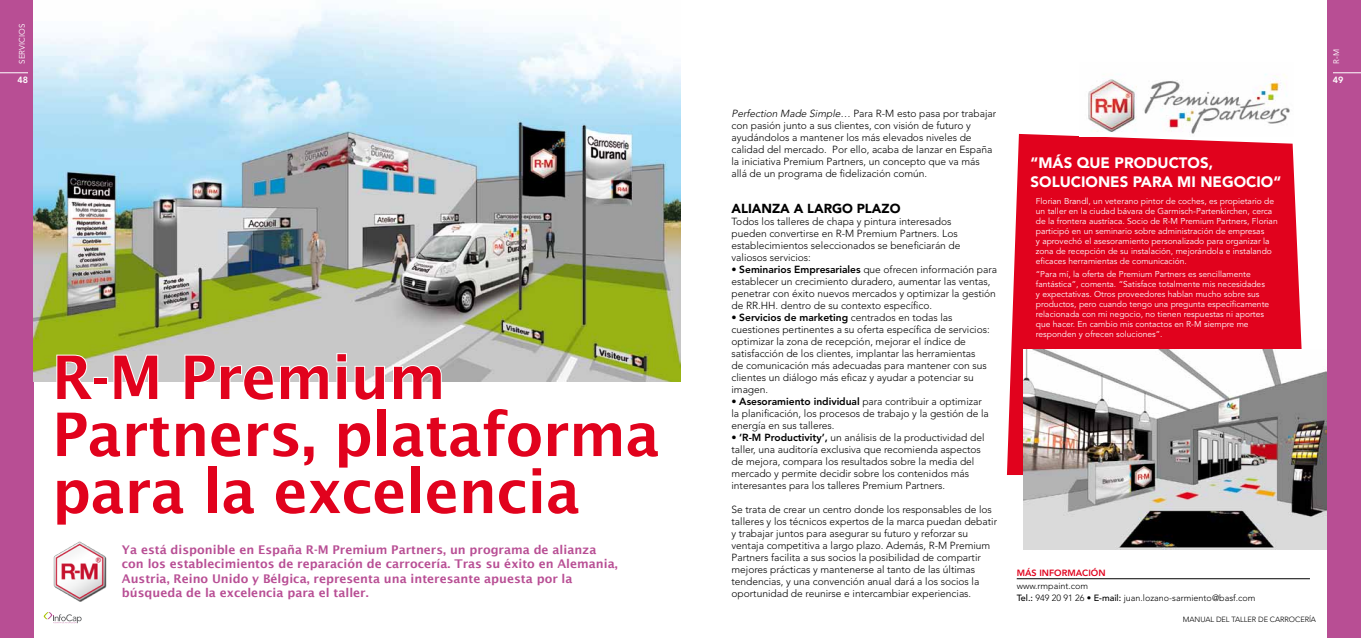
<style>
.page{position:relative;width:1361px;height:638px;background:#fff}
.page>*{position:absolute;margin:0;border:0;box-sizing:border-box;transform-origin:0 0}
.t1{font:600 60px/57px "Lucida Sans";letter-spacing:-.01em;color:#e1021d}
.t2{font:900 15px "Avenir";color:#fff}
.t3{font:900 13px "Avenir";color:#000}
.t4{font:600 12px/14.4px "Lucida Sans";color:#b84e94}
.t5{font:300 10.2px/12px "Avenir";color:#000}
.t6{font:300 9px/12.1px "Avenir";color:#000}
.t7{font:800 9px "Avenir";color:#e1021d}
.t8{font:800 9px "Avenir";color:#fff}
.t9{font:8.5px/10px "Avenir";color:#fff}
.t10{font:8px "Avenir";color:#fff}
.t11{font:300 7.5px "Avenir";letter-spacing:-.01em;color:#000}
.s1{font-style:italic}
.s2{font-weight:800}
.s3{font-weight:500}
</style>
<div class="page">
<div style="left:0;top:0;width:34px;height:638px;background:#b84e94"></div>
<svg style="left:0;top:73px;width:28px;height:1px"></svg>
<svg style="left:44px;top:612px;width:38px;height:12px"></svg>
<div style="left:1327px;top:0;width:34px;height:638px;background:#b84e94"></div>
<svg style="left:1333px;top:73px;width:28px;height:1px"></svg>
<img style="left:34px;top:9px;width:646px;height:372px">
<svg style="left:1007px;top:134px;width:295px;height:341px;background:#e3142d"></svg>
<hr style="left:1016px;top:578px;width:294px;height:1px;background:#000">
<img style="left:53px;top:541px;width:54px;height:61px">
<svg style="left:55px;top:352px;width:605px;height:30px;background:#c7c9bf"></svg>
<img style="left:1023px;top:349px;width:303px;height:200px">
<img style="left:1079px;top:74px;width:214px;height:63px">
<p class="t10" style="left:18px;top:64px;width:41px;rotate:-90deg">SERVICIOS</p>
<p class="t8" style="left:17px;top:74px;width:12px">48</p>
<h1 class="t1" style="left:52px;top:349px;width:609px">R-M Premium<br>Partners, plataforma para la excelencia</h1>
<p class="t4" style="left:122px;top:542px;width:497px">Ya está disponible en España R-M Premium Partners, un programa de alianza con los establecimientos de reparación de carrocería. Tras su éxito en Alemania, Austria, Reino Unido y Bélgica, representa una interesante apuesta por la búsqueda de la excelencia para el taller.</p>
<p class="t5" style="left:731px;top:107px;width:266px"><span class="s1">Perfection Made Simple…</span> Para R-M esto pasa por trabajar con pasión junto a sus clientes, con visión de futuro y ayudándolos a mantener los más elevados niveles de calidad del mercado. Por ello, acaba de lanzar en España la iniciativa Premium Partners, un concepto que va más allá de un programa de fidelización común.</p>
<p class="t3" style="left:731px;top:200px;width:170px">ALIANZA A LARGO PLAZO</p>
<p class="t5" style="left:731px;top:215px;width:230px">Todos los talleres de chapa y pintura interesados pueden convertirse en R-M Premium Partners. Los establecimientos seleccionados se beneficiarán de valiosos servicios:</p>
<p class="t5" style="left:731px;top:263px;width:267px">• <span class="s2">Seminarios Empresariales</span> que ofrecen información para establecer un crecimiento duradero, aumentar las ventas, penetrar con éxito nuevos mercados y optimizar la gestión de RR.HH. dentro de su contexto específico.</p>
<p class="t5" style="left:731px;top:311px;width:260px">• <span class="s2">Servicios de marketing</span> centrados en todas las cuestiones pertinentes a su oferta específica de servicios: optimizar la zona de recepción, mejorar el índice de satisfacción de los clientes, implantar las herramientas de comunicación más adecuadas para mantener con sus clientes un diálogo más eficaz y ayudar a potenciar su imagen.</p>
<p class="t5" style="left:731px;top:395px;width:259px">• <span class="s2">Asesoramiento individual</span> para contribuir a optimizar la planificación, los procesos de trabajo y la gestión de la energía en sus talleres.</p>
<p class="t5" style="left:731px;top:431px;width:254px">• <span class="s2">‘R-M Productivity’,</span> un análisis de la productividad del taller, una auditoría exclusiva que recomienda aspectos de mejora, compara los resultados sobre la media del mercado y permite decidir sobre los contenidos más interesantes para los talleres Premium Partners.</p>
<p class="t5" style="left:731px;top:503px;width:267px">Se trata de crear un centro donde los responsables de los talleres y los técnicos expertos de la marca puedan debatir y trabajar juntos para asegurar su futuro y reforzar su ventaja competitiva a largo plazo. Además, R-M Premium Partners facilita a sus socios la posibilidad de compartir mejores prácticas y mantenerse al tanto de las últimas tendencias, y una convención anual dará a los socios la oportunidad de reunirse e intercambiar experiencias.</p>
<h2 class="t2" style="left:1030px;top:154px;width:95px">“MÁS QUE PRO</h2>
<h2 class="t2" style="left:1146px;top:154px;width:68px">DUCTOS,</h2>
<h2 class="t2" style="left:1030px;top:173px;width:61px">SOLUCION</h2>
<h2 class="t2" style="left:1110px;top:173px;width:34px">ES PARA</h2>
<h2 class="t2" style="left:1177px;top:173px;width:105px">MI NEGOCIO“</h2>
<p class="t9" style="left:1036px;top:196px;width:243px">Florian Brandl, un veterano pintor de coches, es propietario de un taller en la ciudad bávara de Garmisch-Partenkirchen, cerca de la frontera austríaca. Socio de R-M Premium Partners, Florian participó en un seminario sobre administración de empresas<br>y aprovechó el asesoramiento personalizado para organizar la zona de recepción de su instalación, mejorándola e instalando eficaces herramientas de comunicación.</p>
<p class="t9" style="left:1036px;top:269px;width:235px">“Para mí, la oferta de Premium Partners es sencillamente fantástica”, comenta. “Satisface totalmente mis necesidades y expectativas. Otros proveedores hablan mucho sobre sus productos, pero cuando tengo una pregunta específicamente relacionada con mi negocio, no tienen respuestas ni aportes que hacer. En cambio mis contactos en R-M siempre me responden y ofrecen soluciones”.</p>
<p class="t10" style="left:1331px;top:64px;width:16px;rotate:-90deg">R-M</p>
<p class="t8" style="left:1333px;top:74px;width:12px">49</p>
<p class="t7" style="left:1016px;top:568px;width:53px">Más informa</p>
<p class="t7" style="left:1082px;top:568px;width:25px">ción</p>
<p class="t6" style="left:1016px;top:580px;width:240px">www.rmpaint.com<br><span class="s3">Tel.:</span> 949 20 91 26 • <span class="s3">E-mail:</span> juan.lozano-sarmiento@basf.com</p>
<p class="t11" style="left:1183px;top:615px;width:135px">MANUAL DEL TALLER DE CARROCERÍA</p>
</div>
